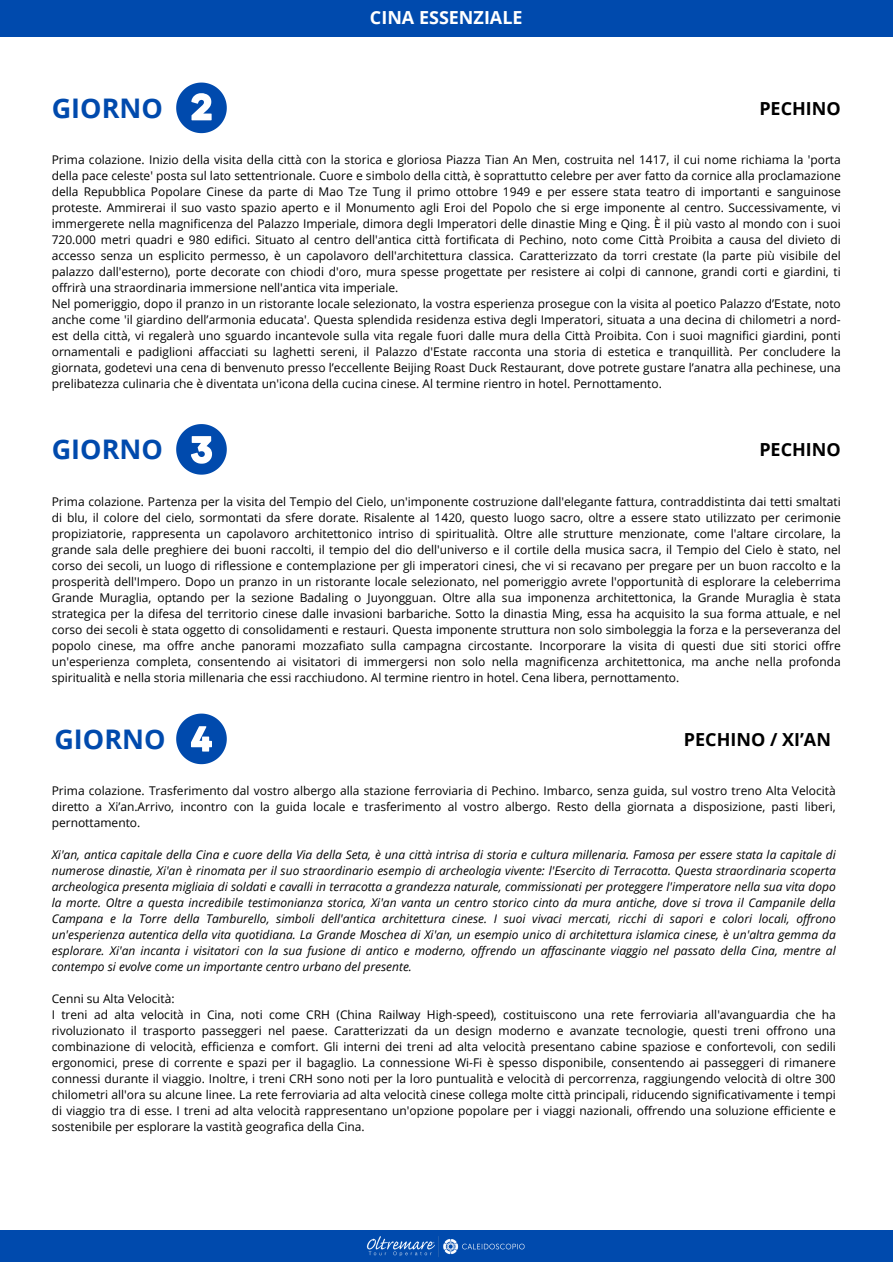
<style>
.page{position:relative;width:893px;height:1264px;background:#fff}
.page>*{position:absolute;margin:0;border:0;box-sizing:border-box;transform-origin:0 0}
.t1{font:700 27px "Open Sans";color:#004aad}
.t2{font:700 18px "Open Sans";color:#000}
.t3{font:700 18px "Open Sans";color:#fff}
.t4{font:12px/16px "Open Sans";color:#000;text-align:justify}
.t5{font:italic 12px/16px "Open Sans";color:#000;text-align:justify}
</style>
<div class="page">
<div style="left:0;top:0;width:892px;height:37px;background:#004aad"></div>
<svg style="left:176px;top:713px;width:51px;height:51px"></svg>
<svg style="left:176px;top:424px;width:51px;height:50px"></svg>
<div style="left:0;top:1230px;width:892px;height:32px;background:#004aad"></div>
<img style="left:366px;top:1236px;width:159px;height:21px">
<svg style="left:176px;top:83px;width:51px;height:50px"></svg>
<p class="t3" style="left:370px;top:5px;width:154px">CINA ESSENZIALE</p>
<p class="t1" style="left:52px;top:89px;width:113px">GIORNO</p>
<p class="t2" style="left:759px;top:96px;width:83px">PECHINO</p>
<p class="t4" style="left:52px;top:151px;width:790px">Prima colazione. Inizio della visita della città con la storica e gloriosa Piazza Tian An Men, costruita nel 1417, il cui nome richiama la 'porta della pace celeste' posta sul lato settentrionale. Cuore e simbolo della città, è soprattutto celebre per aver fatto da cornice alla proclamazione della Repubblica Popolare Cinese da parte di Mao Tze Tung il primo ottobre 1949 e per essere stata teatro di importanti e sanguinose proteste. Ammirerai il suo vasto spazio aperto e il Monumento agli Eroi del Popolo che si erge imponente al centro. Successivamente, vi immergerete nella magnificenza del Palazzo Imperiale, dimora degli Imperatori delle dinastie Ming e Qing. È il più vasto al mondo con i suoi 720.000 metri quadri e 980 edifici. Situato al centro dell'antica città fortificata di Pechino, noto come Città Proibita a causa del divieto di accesso senza un esplicito permesso, è un capolavoro dell'architettura classica. Caratterizzato da torri crestate (la parte più visibile del palazzo dall'esterno), porte decorate con chiodi d'oro, mura spesse progettate per resistere ai colpi di cannone, grandi corti e giardini, ti offrirà una straordinaria immersione nell'antica vita imperiale.</p>
<p class="t4" style="left:52px;top:295px;width:790px">Nel pomeriggio, dopo il pranzo in un ristorante locale selezionato, la vostra esperienza prosegue con la visita al poetico Palazzo d’Estate, noto anche come 'il giardino dell’armonia educata'. Questa splendida residenza estiva degli Imperatori, situata a una decina di chilometri a nord&shy;est della città, vi regalerà uno sguardo incantevole sulla vita regale fuori dalle mura della Città Proibita. Con i suoi magnifici giardini, ponti ornamentali e padiglioni affacciati su laghetti sereni, il Palazzo d'Estate racconta una storia di estetica e tranquillità. Per concludere la giornata, godetevi una cena di benvenuto presso l’eccellente Beijing Roast Duck Restaurant, dove potrete gustare l’anatra alla pechinese, una prelibatezza culinaria che è diventata un'icona della cucina cinese. Al termine rientro in hotel. Pernottamento.</p>
<p class="t1" style="left:52px;top:430px;width:113px">GIORNO</p>
<p class="t2" style="left:759px;top:437px;width:83px">PECHINO</p>
<p class="t4" style="left:52px;top:493px;width:790px">Prima colazione. Partenza per la visita del Tempio del Cielo, un'imponente costruzione dall'elegante fattura, contraddistinta dai tetti smaltati di blu, il colore del cielo, sormontati da sfere dorate. Risalente al 1420, questo luogo sacro, oltre a essere stato utilizzato per cerimonie propiziatorie, rappresenta un capolavoro architettonico intriso di spiritualità. Oltre alle strutture menzionate, come l'altare circolare, la grande sala delle preghiere dei buoni raccolti, il tempio del dio dell'universo e il cortile della musica sacra, il Tempio del Cielo è stato, nel corso dei secoli, un luogo di riflessione e contemplazione per gli imperatori cinesi, che vi si recavano per pregare per un buon raccolto e la prosperità dell'Impero. Dopo un pranzo in un ristorante locale selezionato, nel pomeriggio avrete l'opportunità di esplorare la celeberrima Grande Muraglia, optando per la sezione Badaling o Juyongguan. Oltre alla sua imponenza architettonica, la Grande Muraglia è stata strategica per la difesa del territorio cinese dalle invasioni barbariche. Sotto la dinastia Ming, essa ha acquisito la sua forma attuale, e nel corso dei secoli è stata oggetto di consolidamenti e restauri. Questa imponente struttura non solo simboleggia la forza e la perseveranza del popolo cinese, ma offre anche panorami mozzafiato sulla campagna circostante. Incorporare la visita di questi due siti storici offre un'esperienza completa, consentendo ai visitatori di immergersi non solo nella magnificenza architettonica, ma anche nella profonda spiritualità e nella storia millenaria che essi racchiudono. Al termine rientro in hotel. Cena libera, pernottamento.</p>
<p class="t1" style="left:54px;top:720px;width:113px">GIORNO</p>
<p class="t2" style="left:683px;top:726px;width:148px">PECHINO / XI’AN</p>
<p class="t4" style="left:52px;top:782px;width:785px">Prima colazione. Trasferimento dal vostro albergo alla stazione ferroviaria di Pechino. Imbarco, senza guida, sul vostro treno Alta Velocità diretto a Xi’an.Arrivo, incontro con la guida locale e trasferimento al vostro albergo. Resto della giornata a disposizione, pasti liberi, pernottamento.</p>
<p class="t5" style="left:52px;top:846px;width:785px">Xi'an, antica capitale della Cina e cuore della Via della Seta, è una città intrisa di storia e cultura millenaria. Famosa per essere stata la capitale di numerose dinastie, Xi'an è rinomata per il suo straordinario esempio di archeologia vivente: l'Esercito di Terracotta. Questa straordinaria scoperta archeologica presenta migliaia di soldati e cavalli in terracotta a grandezza naturale, commissionati per proteggere l'imperatore nella sua vita dopo la morte. Oltre a questa incredibile testimonianza storica, Xi'an vanta un centro storico cinto da mura antiche, dove si trova il Campanile della Campana e la Torre della Tamburello, simboli dell'antica architettura cinese. I suoi vivaci mercati, ricchi di sapori e colori locali, offrono un'esperienza autentica della vita quotidiana. La Grande Moschea di Xi'an, un esempio unico di architettura islamica cinese, è un'altra gemma da esplorare. Xi'an incanta i visitatori con la sua fusione di antico e moderno, offrendo un affascinante viaggio nel passato della Cina, mentre al contempo si evolve come un importante centro urbano del presente.</p>
<p class="t4" style="left:52px;top:990px;width:124px">Cenni su Alta Velocità:</p>
<p class="t4" style="left:52px;top:1006px;width:785px">I treni ad alta velocità in Cina, noti come CRH (China Railway High-speed), costituiscono una rete ferroviaria all'avanguardia che ha rivoluzionato il trasporto passeggeri nel paese. Caratterizzati da un design moderno e avanzate tecnologie, questi treni offrono una combinazione di velocità, efficienza e comfort. Gli interni dei treni ad alta velocità presentano cabine spaziose e confortevoli, con sedili ergonomici, prese di corrente e spazi per il bagaglio. La connessione Wi-Fi è spesso disponibile, consentendo ai passeggeri di rimanere connessi durante il viaggio. Inoltre, i treni CRH sono noti per la loro puntualità e velocità di percorrenza, raggiungendo velocità di oltre 300 chilometri all'ora su alcune linee. La rete ferroviaria ad alta velocità cinese collega molte città principali, riducendo significativamente i tempi di viaggio tra di esse. I treni ad alta velocità rappresentano un'opzione popolare per i viaggi nazionali, offrendo una soluzione efficiente e sostenibile per esplorare la vastità geografica della Cina.</p>
</div>
